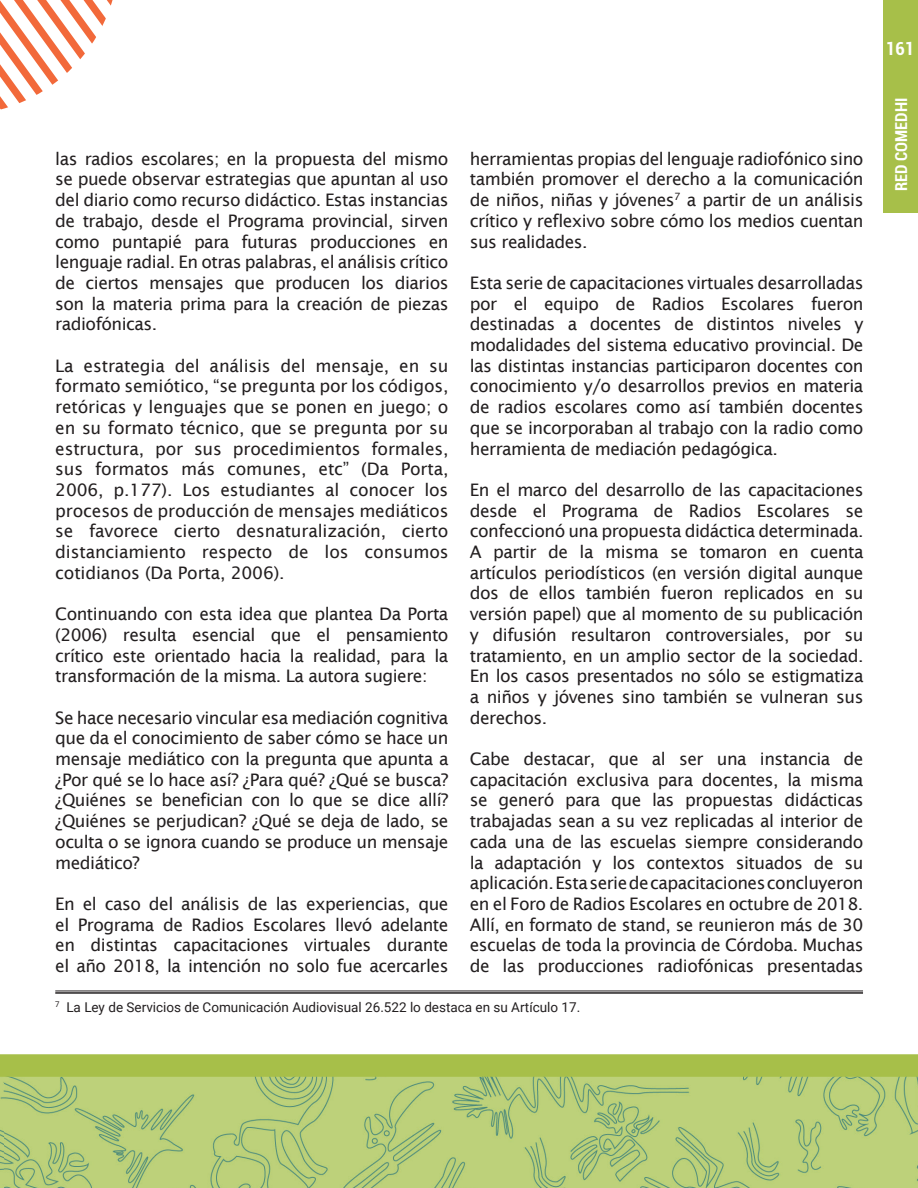
<style>
.page{position:relative;width:918px;height:1188px;background:#fff}
.page>*{position:absolute;margin:0;border:0;box-sizing:border-box;transform-origin:0 0}
.t1{font:700 condensed 18px "Roboto";color:#fff}
.t2{font:17.25px/20.7px "Lucida Sans";letter-spacing:-.03em;color:#231f20;text-align:justify}
.t3{font:700 condensed 16.5px "Roboto";color:#fff}
.t4{font:13.5px "Roboto";color:#231f20}
</style>
<div class="page">
<svg style="left:0;top:0;width:113px;height:110px"></svg>
<hr style="left:55px;top:991px;width:808px;height:1px;background:#231f20">
<hr style="left:55px;top:992px;width:808px;height:2px;background:#231f20">
<div style="left:883px;top:0;width:35px;height:213px;background:#a7bf49"></div>
<img style="left:0;top:1077px;width:918px;height:111px">
<div style="left:0;top:1054px;width:918px;height:23px;background:#a7bf49"></div>
<p class="t2" style="left:470px;top:148px;width:395px">herramientas propias del lenguaje radiofónico sino también promover el derecho a la comunicación de niños, niñas y jóvenes<sup>7</sup> a partir de un análisis crítico y reflexivo sobre cómo los medios cuentan sus realidades.</p>
<p class="t2" style="left:470px;top:272px;width:395px">Esta serie de capacitaciones virtuales desarrolladas por el equipo de Radios Escolares fueron destinadas a docentes de distintos niveles y modalidades del sistema educativo provincial. De las distintas instancias participaron docentes con conocimiento y/o desarrollos previos en materia de radios escolares como así también docentes que se incorporaban al trabajo con la radio como herramienta de mediación pedagógica.</p>
<p class="t2" style="left:470px;top:479px;width:395px">En el marco del desarrollo de las capacitaciones desde el Programa de Radios Escolares se confeccionó una propuesta didáctica determinada.<br>A partir de la misma se tomaron en cuenta artículos periodísticos (en versión digital aunque dos de ellos también fueron replicados en su versión papel) que al momento de su publicación y difusión resultaron controversiales, por su tratamiento, en un amplio sector de la sociedad.<br>En los casos presentados no sólo se estigmatiza a niños y jóvenes sino también se vulneran sus derechos.</p>
<p class="t2" style="left:470px;top:749px;width:395px">Cabe destacar, que al ser una instancia de capacitación exclusiva para docentes, la misma se generó para que las propuestas didácticas trabajadas sean a su vez replicadas al interior de cada una de las escuelas siempre considerando la adaptación y los contextos situados de su aplicación. Esta serie de capacitaciones concluyeron en el Foro de Radios Escolares en octubre de 2018.<br>Allí, en formato de stand, se reunieron más de 30 escuelas de toda la provincia de Córdoba. Muchas de las producciones radiofónicas presentadas</p>
<p class="t4" style="left:55px;top:998px;width:526px"><sup>7</sup> La Ley de Servicios de Comunicación Audiovisual 26.522 lo destaca en su Artículo 17.</p>
<p class="t2" style="left:55px;top:148px;width:395px">las radios escolares; en la propuesta del mismo se puede observar estrategias que apuntan al uso del diario como recurso didáctico. Estas instancias de trabajo, desde el Programa provincial, sirven como puntapié para futuras producciones en lenguaje radial. En otras palabras, el análisis crítico de ciertos mensajes que producen los diarios son la materia prima para la creación de piezas radiofónicas.</p>
<p class="t2" style="left:55px;top:355px;width:395px">La estrategia del análisis del mensaje, en su formato semiótico, “se pregunta por los códigos, retóricas y lenguajes que se ponen en juego; o en su formato técnico, que se pregunta por su estructura, por sus procedimientos formales, sus formatos más comunes, etc” (Da Porta, 2006, p.177). Los estudiantes al conocer los procesos de producción de mensajes mediáticos se favorece cierto desnaturalización, cierto distanciamiento respecto de los consumos cotidianos (Da Porta, 2006).</p>
<p class="t2" style="left:55px;top:604px;width:395px">Continuando con esta idea que plantea Da Porta (2006) resulta esencial que el pensamiento crítico este orientado hacia la realidad, para la transformación de la misma. La autora sugiere:</p>
<p class="t2" style="left:55px;top:707px;width:395px">Se hace necesario vincular esa mediación cognitiva que da el conocimiento de saber cómo se hace un mensaje mediático con la pregunta que apunta a ¿Por qué se lo hace así? ¿Para qué? ¿Qué se busca? ¿Quiénes se benefician con lo que se dice allí? ¿Quiénes se perjudican? ¿Qué se deja de lado, se oculta o se ignora cuando se produce un mensaje mediático?</p>
<p class="t2" style="left:55px;top:893px;width:395px">En el caso del análisis de las experiencias, que el Programa de Radios Escolares llevó adelante en distintas capacitaciones virtuales durante el año 2018, la intención no solo fue acercarles</p>
<p class="t1" style="left:886px;top:36px;width:30px">161</p>
<p class="t3" style="left:890px;top:191px;width:95px;rotate:-90deg">RED COMEDHI</p>
</div>
